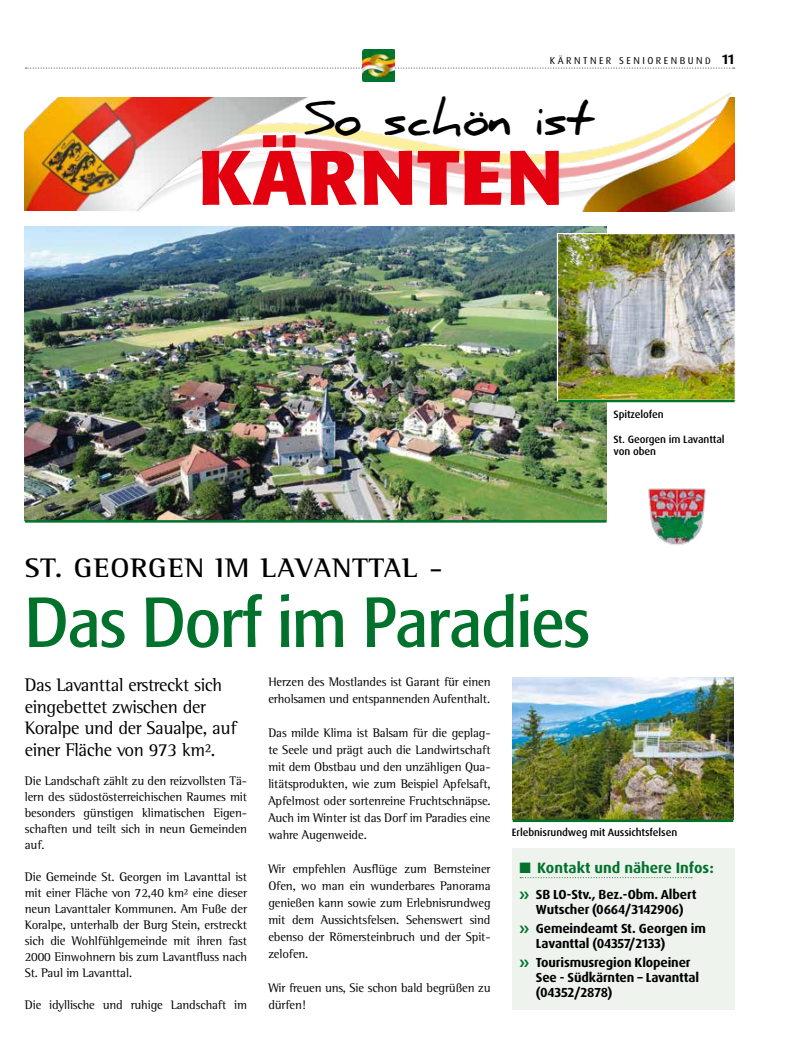
<style>
.page{position:relative;width:798px;height:1063px;background:#fff}
.page>*{position:absolute;margin:0;border:0;box-sizing:border-box;transform-origin:0 0}
.t1{font:700 76.25px "Formata";letter-spacing:.01em;color:#e3000f}
.t2{font:condensed 70px "Formata";letter-spacing:-.01em;color:#00722c;scale:1.07 1}
.t3{font:700 45px "Daniel";color:#000}
.t4{font:700 27.5px "Rotis Semi Serif";letter-spacing:.03em;color:#000;scale:1.07 1}
.t5{font:18.75px/21.8px "Rotis Semi Serif";letter-spacing:-.02em;color:#000}
.t6{font:700 15px "Dax Pro";color:#00722c}
.t7{font:700 13.12px/15px "Dax Pro";letter-spacing:-.01em;color:#000}
.t8{font:12.75px/17px "Rotis Semi Serif";letter-spacing:-.01em;color:#000;text-align:justify}
.t9{font:500 10.62px/12.5px "Dax Pro";letter-spacing:-.01em;color:#000}
.t10{font:10px "Dax Pro";letter-spacing:.25em;color:#000}
.s1{font-size:9.38px}
.s2{font-weight:700;font-size:13.75px}
</style>
<div class="page">
<svg style="left:25px;top:67px;width:82px;height:2px"></svg>
<img style="left:107px;top:49px;width:628px;height:184px">
<img style="left:25px;top:97px;width:287px;height:114px">
<img style="left:582px;top:97px;width:151px;height:114px">
<div style="left:511px;top:849px;width:222px;height:161px;background:#eef3ed"></div>
<svg style="left:520px;top:877px;width:171px;height:1px"></svg>
<img style="left:25px;top:227px;width:581px;height:293px">
<hr style="left:25px;top:520px;width:581px;height:3px;background:#00722c">
<img style="left:558px;top:235px;width:175px;height:164px">
<div style="left:556px;top:233px;width:179px;height:168px;border:1px solid #fff"></div>
<hr style="left:558px;top:400px;width:176px;height:2px;background:#00722c">
<img style="left:512px;top:677px;width:221px;height:143px">
<hr style="left:512px;top:820px;width:221px;height:2px;background:#00722c">
<img style="left:648px;top:488px;width:58px;height:57px">
<p class="t10" style="left:549px;top:54px;width:186px">KÄRNTNER SENIORENBUN<span class="s1">D</span> <span class="s2">11</span></p>
<h3 class="t3" style="left:305px;top:93px;width:288px">So schön ist</h3>
<h1 class="t1" style="left:198px;top:130px;width:366px">KÄRNTEN</h1>
<p class="t9" style="left:613px;top:408px;width:52px">Spitzelofen</p>
<p class="t9" style="left:613px;top:433px;width:113px">St. Georgen im Lavanttal von oben</p>
<h3 class="t4" style="left:25px;top:551px;width:392px">ST. GEORGEN IM LAVANTTAL -</h3>
<h2 class="t2" style="left:25px;top:581px;width:529px">Das Dorf im Paradies</h2>
<h3 class="t5" style="left:25px;top:674px;width:213px">Das Lavanttal erstreckt sich eingebettet zwischen der<br>Koralpe und der Saualpe, auf einer Fläche von 973 km².</h3>
<p class="t8" style="left:25px;top:773px;width:224px;line-height:16px">Die Landschaft zählt zu den reizvollsten Tä&shy;lern des südostösterreichischen Raumes mit besonders günstigen klimatischen Eigen&shy;schaften und teilt sich in neun Gemeinden auf.</p>
<p class="t8" style="left:25px;top:869px;width:224px;line-height:16px">Die Gemeinde St. Georgen im Lavanttal ist mit einer Fläche von 72,40 km² eine dieser neun Lavanttaler Kommunen. Am Fuße der Koralpe, unterhalb der Burg Stein, erstreckt sich die Wohlfühlgemeinde mit ihren fast 2000 Einwohnern bis zum Lavantfluss nach St. Paul im Lavanttal.</p>
<p class="t8" style="left:25px;top:996px;width:224px">Die idyllische und ruhige Landschaft im</p>
<p class="t8" style="left:268px;top:674px;width:224px">Herzen des Mostlandes ist Garant für einen erholsamen und entspannenden Aufenthalt.</p>
<p class="t8" style="left:268px;top:725px;width:224px">Das milde Klima ist Balsam für die geplag&shy;te Seele und prägt auch die Landwirtschaft mit dem Obstbau und den unzähligen Qua&shy;litätsprodukten, wie zum Beispiel Apfelsaft, Apfelmost oder sortenreine Fruchtschnäpse.<br>Auch im Winter ist das Dorf im Paradies eine wahre Augenweide.</p>
<p class="t8" style="left:268px;top:860px;width:224px">Wir empfehlen Ausflüge zum Bernsteiner Ofen, wo man ein wunderbares Panorama genießen kann sowie zum Erlebnisrundweg mit dem Aussichtsfelsen. Sehenswert sind ebenso der Römersteinbruch und der Spit&shy;zelofen.</p>
<p class="t8" style="left:268px;top:979px;width:224px">Wir freuen uns, Sie schon bald begrüßen zu dürfen!</p>
<p class="t9" style="left:511px;top:826px;width:167px">Erlebnisrundweg mit Aussichtsfelsen</p>
<p class="t6" style="left:519px;top:858px;width:195px">■ Kontakt und nähere Infos:</p>
<p class="t7" style="left:535px;top:887px;width:162px">SB LO-Stv., Bez.-Obm. Albert<br>Wutscher (0664/3142906)</p>
<p class="t7" style="left:535px;top:921px;width:171px">Gemeindeamt St. Georgen im<br>Lavanttal (04357/2133)</p>
<p class="t7" style="left:535px;top:955px;width:165px">Tourismusregion Klopeiner<br>See - Südkärnten – Lavanttal (04352/2878)</p>
</div>
